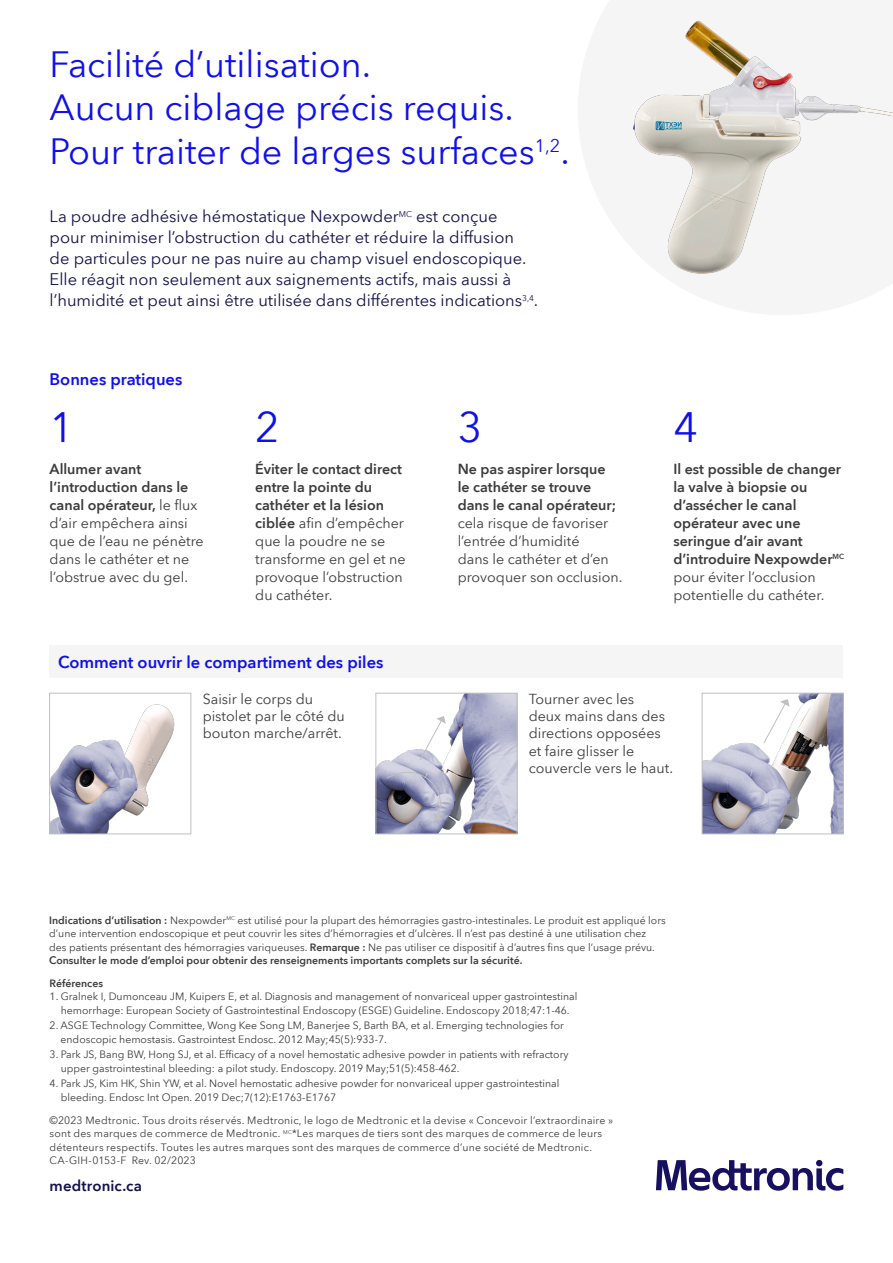
<style>
.page{position:relative;width:893px;height:1263px;background:#fff}
.page>*{position:absolute;margin:0;border:0;box-sizing:border-box;transform-origin:0 0}
.t1{font:42px "Avenir Next World";color:#1010eb}
.t2{font:36px "Avenir Next World";color:#1010eb}
.t3{font:16.5px/21px "Avenir Next World";color:#140f4b}
.t4{font:600 16.5px "Avenir Next World";color:#1010eb}
.t5{font:600 15px "Avenir Next World";letter-spacing:.01em;color:#140f4b}
.t6{font:14.25px/18px "Avenir Next World";color:#3c3c3c}
.t7{font:600 14.25px/18px "Avenir Next World";color:#3c3c3c}
.t8{font:10.5px/13.5px "Avenir Next World";color:#3c3c3c}
.t9{font:10.5px/13.5px "Avenir Next World";letter-spacing:.02em;color:#3c3c3c}
.t10{font:600 10.5px "Avenir Next World";color:#3c3c3c}
.s1{font-weight:600}
.s2{font-weight:400}
</style>
<div class="page">
<img style="left:632px;top:20px;width:261px;height:255px">
<img style="left:51px;top:704px;width:124px;height:128px">
<div style="left:49px;top:693px;width:142px;height:141px;border:1px solid #bfbfbf"></div>
<img style="left:377px;top:695px;width:138px;height:137px">
<div style="left:375px;top:693px;width:142px;height:141px;border:1px solid #bfbfbf"></div>
<svg style="left:386px;top:716px;width:63px;height:105px"></svg>
<img style="left:704px;top:695px;width:138px;height:137px">
<div style="left:702px;top:693px;width:142px;height:141px;border:1px solid #bfbfbf"></div>
<svg style="left:763px;top:699px;width:27px;height:45px"></svg>
<div style="left:50px;top:645px;width:793px;height:33px;background:#f5f5f5"></div>
<svg style="left:656px;top:1160px;width:187px;height:31px"></svg>
<p class="t2" style="left:50px;top:35px;width:323px">Facilité d’utilisation.</p>
<p class="t2" style="left:50px;top:79px;width:466px">Aucun ciblage précis requis.</p>
<p class="t2" style="left:50px;top:122px;width:522px">Pour traiter de larges surfaces<sup>1,2</sup>.</p>
<p class="t3" style="left:50px;top:206px;width:490px">La poudre adhésive hémostatique Nexpowder<sup>MC</sup> est conçue<br>pour minimiser l’obstruction du cathéter et réduire la diffusion<br>de particules pour ne pas nuire au champ visuel endoscopique.<br>Elle réagit non seulement aux saignements actifs, mais aussi à l’humidité et peut ainsi être utilisée dans différentes indications<sup>3,4</sup>.</p>
<p class="t4" style="left:50px;top:369px;width:134px">Bonnes pratiques</p>
<p class="t1" style="left:50px;top:394px;width:26px">1</p>
<p class="t6" style="left:50px;top:460px;width:156px"><span class="s1">Allumer avant l’introduction dans le canal opérateur,</span> le flux d’air empêchera ainsi que de l’eau ne pénètre dans le cathéter et ne l’obstrue avec du gel.</p>
<p class="t1" style="left:255px;top:394px;width:26px">2</p>
<p class="t6" style="left:255px;top:460px;width:152px"><span class="s1">Éviter le contact direct entre la pointe du cathéter et la lésion ciblée</span> afin d’empêcher que la poudre ne se transforme en gel et ne provoque l’obstruction du cathéter.</p>
<p class="t4" style="left:58px;top:653px;width:327px">Comment ouvrir le compartiment des piles</p>
<p class="t1" style="left:458px;top:394px;width:26px">3</p>
<p class="t6" style="left:458px;top:460px;width:166px"><span class="s1">Ne pas aspirer lorsque<br>le cathéter se trouve dans le canal opérateur; </span>cela risque de favoriser l’entrée d’humidité<br>dans le cathéter et d’en provoquer son occlusion.</p>
<p class="t1" style="left:673px;top:394px;width:26px">4</p>
<p class="t7" style="left:673px;top:460px;width:172px">Il est possible de changer la valve à biopsie ou d’assécher le canal opérateur avec une seringue d’air avant d’introduire Nexpowder<sup>MC </sup><span class="s2">pour éviter l’occlusion potentielle du cathéter.</span></p>
<p class="t6" style="left:203px;top:690px;width:144px;line-height:17.2px">Saisir le corps du pistolet par le côté du bouton marche/arrêt.</p>
<p class="t6" style="left:529px;top:690px;width:146px;line-height:17.2px">Tourner avec les<br>deux mains dans des directions opposées et faire glisser le couvercle vers le haut.</p>
<p class="t8" style="left:49px;top:913px;width:618px"><span class="s1">Indications d’utilisation :</span> Nexpowder<sup>MC</sup> est utilisé pour la plupart des hémorragies gastro-intestinales. Le produit est appliqué lors d’une intervention endoscopique et peut couvrir les sites d’hémorragies et d’ulcères. Il n’est pas destiné à une utilisation chez des patients présentant des hémorragies variqueuses. <span class="s1">Remarque :</span> Ne pas utiliser ce dispositif à d’autres fins que l’usage prévu.<br><span class="s1">Consulter le mode d’emploi pour obtenir des renseignements importants complets sur la sécurité.</span></p>
<p class="t10" style="left:50px;top:977px;width:55px">Références</p>
<p class="t8" style="left:50px;top:990px;width:529px;text-align:center">1. Gralnek I, Dumonceau JM, Kuipers E, et al. Diagnosis and management of nonvariceal upper gastrointestinal hemorrhage: European Society of Gastrointestinal Endoscopy (ESGE) Guideline. Endoscopy 2018;47:1-46.</p>
<p class="t8" style="left:61px;top:1019px;width:505px;text-indent:-11px">2. ASGE Technology Committee, Wong Kee Song LM, Banerjee S, Barth BA, et al. Emerging technologies for endoscopic hemostasis. Gastrointest Endosc. 2012 May;45(5):933-7.</p>
<p class="t8" style="left:61px;top:1048px;width:509px;text-indent:-11px">3. Park JS, Bang BW, Hong SJ, et al. Efficacy of a novel hemostatic adhesive powder in patients with refractory upper gastrointestinal bleeding: a pilot study. Endoscopy. 2019 May;51(5):458-462.</p>
<p class="t8" style="left:61px;top:1077px;width:500px;text-indent:-11px">4. Park JS, Kim HK, Shin YW, et al. Novel hemostatic adhesive powder for nonvariceal upper gastrointestinal bleeding. Endosc Int Open. 2019 Dec;7(12):E1763-E1767</p>
<p class="t9" style="left:50px;top:1113px;width:565px">©2023 Medtronic. Tous droits réservés. Medtronic, le logo de Medtronic et la devise « Concevoir l’extraordinaire » sont des marques de commerce de Medtronic. <sup>MC</sup>*Les marques de tiers sont des marques de commerce de leurs détenteurs respectifs. Toutes les autres marques sont des marques de commerce d’une société de Medtronic.<br>CA-GIH-0153-F Rev. 02/2023</p>
<p class="t5" style="left:50px;top:1177px;width:94px">medtronic.ca</p>
</div>
